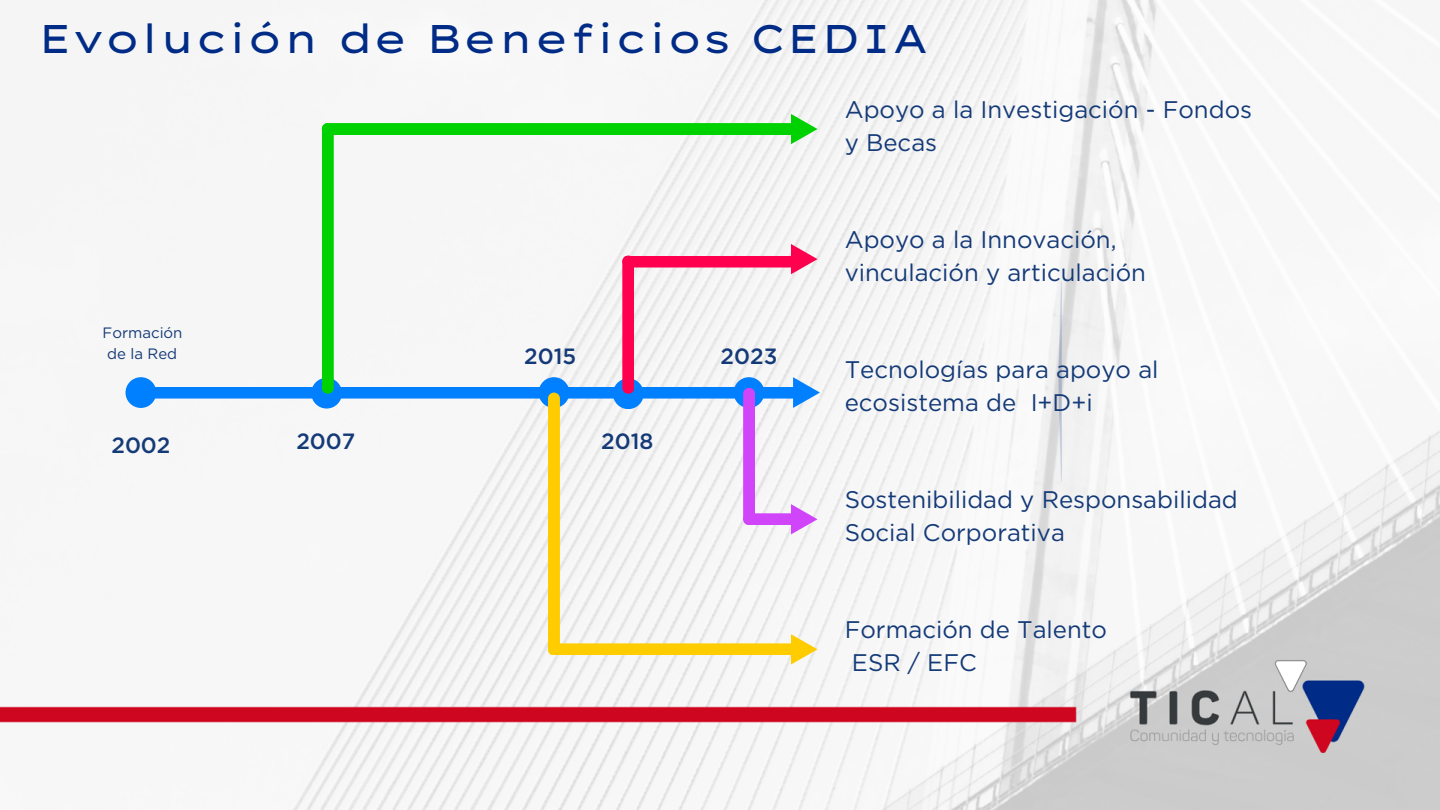
<style>
.page{position:relative;width:1440px;height:810px;background:#fff}
.page>*{position:absolute;margin:0;border:0;box-sizing:border-box;transform-origin:0 0}
.t1{font:40px "Lexend Tera";color:#002b86}
.t2{font:24px/33px "Gotham";color:#143a78}
.t3{font:500 22.1px "Gotham";color:#143a78}
.t4{font:15px "Gotham";color:#143a78}
</style>
<div class="page">
<img style="left:0;top:0;width:1440px;height:810px">
<div style="left:126px;top:377px;width:30px;height:31px;background:#0080ff;border-radius:50%"></div>
<svg style="left:140px;top:114px;width:680px;height:551px"></svg>
<p class="t1" style="left:38px;top:13px;width:893px">Evolución de Beneficios CEDIA</p>
<p class="t2" style="left:845px;top:94px;width:409px">Apoyo a la Investigación - Fondos y Becas</p>
<p class="t4" style="left:103px;top:326px;width:81px">Formación</p>
<p class="t4" style="left:107px;top:347px;width:72px">de la Red</p>
<p class="t3" style="left:721px;top:346px;width:58px">2023</p>
<p class="t3" style="left:524px;top:346px;width:54px">2015</p>
<p class="t3" style="left:111px;top:435px;width:61px">2002</p>
<p class="t3" style="left:296px;top:431px;width:60px">2007</p>
<p class="t3" style="left:601px;top:431px;width:54px">2018</p>
<p class="t2" style="left:845px;top:224px;width:303px">Apoyo a la Innovación, vinculación y articulación</p>
<p class="t2" style="left:845px;top:354px;width:315px">Tecnologías para apoyo al ecosistema de I+D+i</p>
<p class="t2" style="left:845px;top:485px;width:395px">Sostenibilidad y Responsabilidad<br>Social Corporativa</p>
<p class="t2" style="left:845px;top:615px;width:264px">Formación de Talento</p>
<p class="t2" style="left:852px;top:648px;width:126px">ESR / EFC</p>
</div>
